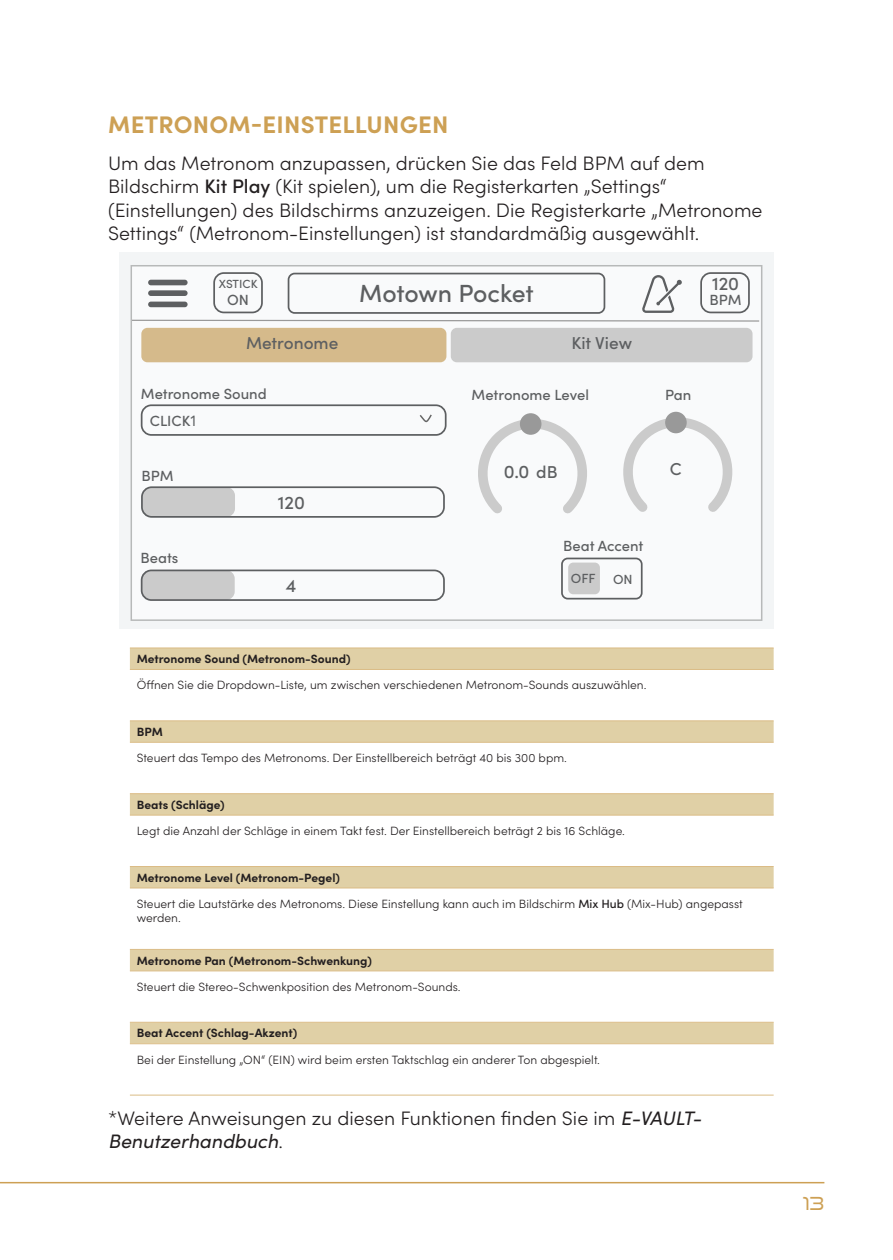
<style>
.page{position:relative;width:893px;height:1260px;background:#fff}
.page>*{position:absolute;margin:0;border:0;box-sizing:border-box;transform-origin:0 0}
.t1{font:500 24.9px "Sofia Pro";letter-spacing:-.005em;color:#5d5f61}
.t2{font:700 24px "Sofia Pro";letter-spacing:.01em;color:#cda054}
.t3{font:300 19.5px/23.4px "Sofia Pro";color:#231f20}
.t4{font:500 18.6px "Sofia Pro";color:#5d5f61}
.t5{font:18px "Good Times Bk";color:#cda054}
.t6{font:500 17.1px "Sofia Pro";color:#5d5f61}
.t7{font:500 14.7px/26.7px "Sofia Pro";color:#5d5f61}
.t8{font:500 13.2px "Sofia Pro";color:#5d5f61}
.t9{font:300 12px/14.4px "Sofia Pro";color:#231f20}
.t10{font:700 12px "Sofia Pro";color:#231f20}
.t11{font:500 11.7px "Sofia Pro";color:#5d5f61}
.s1{font-weight:500}
.s2{font-family:"Europa";font-weight:400}
.s3{font-size:17.1px}
.s4{font-weight:400;font-style:italic}
</style>
<div class="page">
<hr style="left:0;top:1181px;width:824px;height:2px;background:#cda054">
<div style="left:130px;top:648px;width:643px;height:21px;background:#e0d0a6"></div>
<svg style="left:130px;top:721px;width:643px;height:324px"></svg>
<hr style="left:130px;top:647px;width:643px;height:1px;background:#dbbc86">
<hr style="left:130px;top:669px;width:643px;height:1px;background:#dbbc86">
<hr style="left:130px;top:720px;width:643px;height:1px;background:#dbbc86">
<hr style="left:130px;top:741px;width:643px;height:1px;background:#dbbc86">
<hr style="left:130px;top:793px;width:643px;height:1px;background:#dbbc86">
<hr style="left:130px;top:814px;width:643px;height:1px;background:#dbbc86">
<hr style="left:130px;top:866px;width:643px;height:1px;background:#dbbc86">
<hr style="left:130px;top:887px;width:643px;height:1px;background:#dbbc86">
<hr style="left:130px;top:948px;width:643px;height:1px;background:#dbbc86">
<hr style="left:130px;top:970px;width:643px;height:1px;background:#dbbc86">
<hr style="left:130px;top:1021px;width:643px;height:1px;background:#dbbc86">
<hr style="left:130px;top:1043px;width:643px;height:1px;background:#dbbc86">
<hr style="left:130px;top:1094px;width:643px;height:1px;background:#dbbc86">
<div style="left:119px;top:252px;width:654px;height:376px;background:#f3f5f6"></div>
<div style="left:131px;top:266px;width:630px;height:354px;background:#f9fafb"></div>
<div style="left:141px;top:404px;width:305px;height:32px;border:2px solid #5d5f61;border-radius:10px"></div>
<svg style="left:478px;top:413px;width:109px;height:101px"></svg>
<div style="left:519px;top:413px;width:22px;height:22px;background:#999;border-radius:50%"></div>
<hr style="left:131px;top:320px;width:627px;height:1px;background:#999">
<div style="left:141px;top:328px;width:305px;height:34px;background:#d5ba8b;border-radius:6px"></div>
<div style="left:450px;top:328px;width:302px;height:34px;background:#cbcbcb;border-radius:6px"></div>
<svg style="left:419px;top:414px;width:13px;height:9px"></svg>
<div style="left:142px;top:487px;width:93px;height:30px;background:#cbcbcb;border-radius:8px"></div>
<div style="left:141px;top:486px;width:303px;height:31px;border:2px solid #5d5f61;border-radius:10px"></div>
<div style="left:141px;top:570px;width:93px;height:30px;background:#cbcbcb;border-radius:8px"></div>
<div style="left:141px;top:569px;width:303px;height:32px;border:2px solid #5d5f61;border-radius:10px"></div>
<div style="left:568px;top:562px;width:31px;height:32px;background:#cbcbcb;border-radius:5px"></div>
<svg style="left:623px;top:411px;width:110px;height:101px"></svg>
<div style="left:664px;top:412px;width:22px;height:21px;background:#999;border-radius:50%"></div>
<div style="left:561px;top:557px;width:81px;height:42px;border:2px solid #5d5f61;border-radius:6px"></div>
<div style="left:287px;top:273px;width:318px;height:41px;border:2px solid #5d5f61;border-radius:6px"></div>
<div style="left:700px;top:272px;width:49px;height:41px;border:2px solid #5d5f61;border-radius:10px"></div>
<svg style="left:642px;top:275px;width:39px;height:38px"></svg>
<div style="left:148px;top:280px;width:39px;height:5px;background:#5d5f61;border-radius:3px"></div>
<div style="left:148px;top:290px;width:39px;height:6px;background:#5d5f61;border-radius:3px"></div>
<div style="left:148px;top:301px;width:39px;height:6px;background:#5d5f61;border-radius:3px"></div>
<div style="left:213px;top:272px;width:50px;height:41px;border:2px solid #5d5f61;border-radius:10px"></div>
<div style="left:130px;top:265px;width:632px;height:356px;border:2px solid #b7b9b9"></div>
<h2 class="t2" style="left:108px;top:106px;width:342px">METRONOM-EINSTELLUNGEN</h2>
<p class="t3" style="left:108px;top:150px;width:655px">Um das Metronom anzupassen, drücken Sie das Feld BPM auf dem Bildschirm <span class="s1">Kit Play</span> (Kit spielen), um die Registerkarten „Settings“ (Einstellungen) des Bildschirms anzuzeigen. Die Registerkarte „Metronome Settings“ (Metronom-Einstellungen) ist standardmäßig ausgewählt.</p>
<p class="t11" style="left:219px;top:275px;width:40px">XSTICK</p>
<p class="t7" style="left:227px;top:286px;width:23px">ON</p>
<h3 class="t4" style="left:711px;top:270px;width:29px">120</h3>
<h1 class="t1" style="left:359px;top:274px;width:176px">Motown Pocket</h1>
<p class="t7" style="left:709px;top:286px;width:34px">BPM</p>
<h3 class="t6" style="left:246px;top:330px;width:94px">Metronome</h3>
<h3 class="t6" style="left:571px;top:331px;width:62px">Kit View</h3>
<p class="t7" style="left:471px;top:380px;width:119px">Metronome Level</p>
<p class="t7" style="left:664px;top:380px;width:28px">Pan</p>
<p class="t7" style="left:150px;top:379px;width:118px;text-indent:-9px">Metronome Sound<br>CLICK<span class="s2">1</span></p>
<p class="t7" style="left:141px;top:461px;width:34px">BPM</p>
<p class="t7" style="left:140px;top:544px;width:39px">Beats</p>
<h3 class="t4" style="left:278px;top:488px;width:29px">120</h3>
<h3 class="t4" style="left:286px;top:572px;width:12px">4</h3>
<h3 class="t4" style="left:503px;top:457px;width:55px">0.0 <span class="s3">dB</span></h3>
<h3 class="t6" style="left:669px;top:456px;width:13px">C</h3>
<p class="t7" style="left:562px;top:532px;width:82px">Beat Accent</p>
<p class="t8" style="left:570px;top:569px;width:26px">OFF</p>
<p class="t8" style="left:612px;top:569px;width:21px">ON</p>
<p class="t10" style="left:137px;top:649px;width:215px">Metronome Sound (Metronom-Sound)</p>
<p class="t9" style="left:137px;top:677px;width:511px">Öffnen Sie die Dropdown-Liste, um zwischen verschiedenen Metronom-Sounds auszuwählen.</p>
<p class="t10" style="left:137px;top:722px;width:28px">BPM</p>
<p class="t9" style="left:137px;top:750px;width:431px">Steuert das Tempo des Metronoms. Der Einstellbereich beträgt 40 bis 300 bpm.</p>
<p class="t10" style="left:137px;top:795px;width:89px">Beats (Schläge)</p>
<p class="t9" style="left:137px;top:823px;width:489px">Legt die Anzahl der Schläge in einem Takt fest. Der Einstellbereich beträgt 2 bis 16 Schläge.</p>
<p class="t10" style="left:137px;top:868px;width:205px">Metronome Level (Metronom-Pegel)</p>
<p class="t9" style="left:137px;top:895px;width:607px">Steuert die Lautstärke des Metronoms. Diese Einstellung kann auch im Bildschirm <span class="s1">Mix Hub</span> (Mix-Hub) angepasst werden.</p>
<p class="t10" style="left:137px;top:951px;width:237px">Metronome Pan (Metronom-Schwenkung)</p>
<p class="t9" style="left:137px;top:978px;width:325px">Steuert die Stereo-Schwenkposition des Metronom-Sounds.</p>
<p class="t10" style="left:137px;top:1023px;width:162px">Beat Accent (Schlag-Akzent)</p>
<p class="t9" style="left:137px;top:1051px;width:464px">Bei der Einstellung „ON“ (EIN) wird beim ersten Taktschlag ein anderer Ton abgespielt.</p>
<h3 class="t3" style="left:108px;top:1104px;width:594px">*Weitere Anweisungen zu diesen Funktionen finden Sie im <span class="s4">E-VAULT-<br>Benutzerhandbuch</span>.</h3>
<h3 class="t5" style="left:802px;top:1192px;width:23px">13</h3>
</div>
